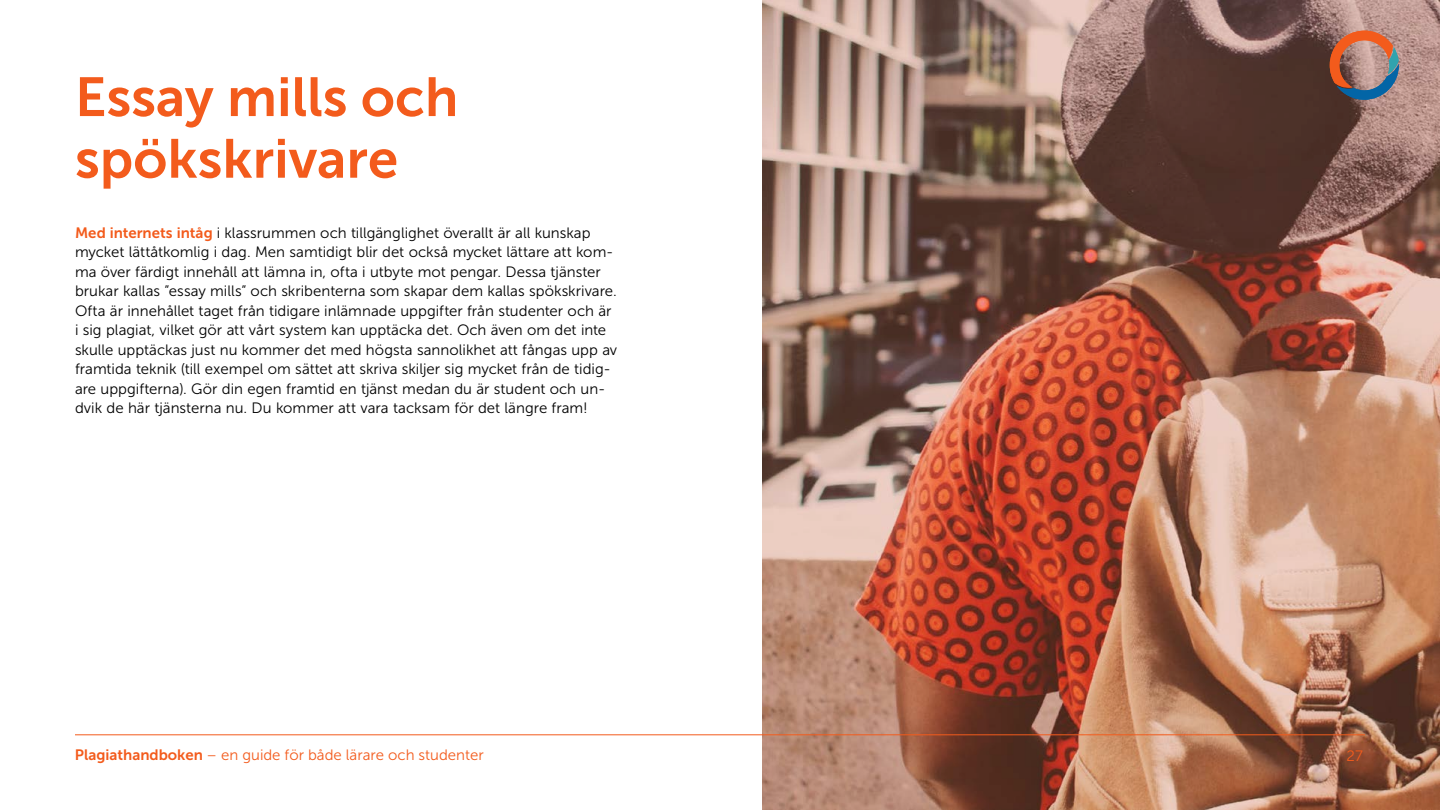
<style>
.page{position:relative;width:1440px;height:810px;background:#fff}
.page>*{position:absolute;margin:0;border:0;box-sizing:border-box;transform-origin:0 0}
.t1{font:54.75px/61.7px "Museo Sans 700";color:#f35b1c}
.t2{font:15px/19.5px "Museo Sans 300";color:#000}
.t3{font:15px "Museo Sans 300";color:#f35b1c}
.s1{font-family:"Museo Sans 700";color:#f35b1c}
.s2{font-family:"Museo Sans 700"}
</style>
<div class="page">
<img style="left:762px;top:0;width:678px;height:810px">
<hr style="left:75px;top:735px;width:1290px;height:1px;background:#f35b1c">
<svg style="left:1330px;top:31px;width:69px;height:69px;background:#9d766d"></svg>
<h1 class="t1" style="left:75px;top:66px;width:385px">Essay mills och spökskrivare</h1>
<p class="t2" style="left:75px;top:223px;width:544px"><span class="s1">Med internets intåg</span> i klassrummen och tillgänglighet överallt är all kunskap mycket lättåtkomlig i dag. Men samtidigt blir det också mycket lättare att kom&shy;ma över färdigt innehåll att lämna in, ofta i utbyte mot pengar. Dessa tjänster brukar kallas ”essay mills” och skribenterna som skapar dem kallas spökskrivare.<br>Ofta är innehållet taget från tidigare inlämnade uppgifter från studenter och är i sig plagiat, vilket gör att vårt system kan upptäcka det. Och även om det inte skulle upptäckas just nu kommer det med högsta sannolikhet att fångas upp av framtida teknik (till exempel om sättet att skriva skiljer sig mycket från de tidig&shy;are uppgifterna). Gör din egen framtid en tjänst medan du är student och un&shy;dvik de här tjänsterna nu. Du kommer att vara tacksam för det längre fram!</p>
<p class="t3" style="left:75px;top:747px;width:410px"><span class="s2">Plagiathandboken</span> – en guide för både lärare och studenter</p>
<p class="t3" style="left:1347px;top:747px;width:18px">27</p>
</div>
